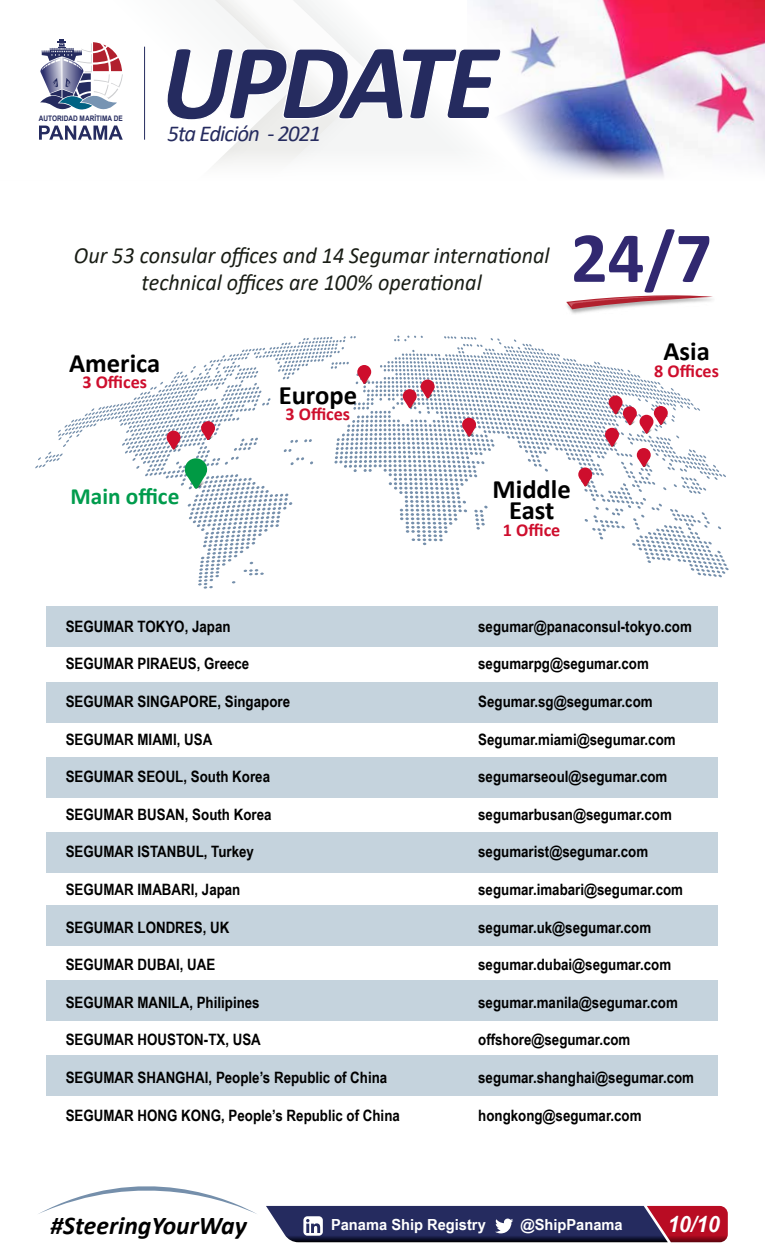
<style>
.page{position:relative;width:765px;height:1260px;background:#fff}
.page>*{position:absolute;margin:0;border:0;box-sizing:border-box;transform-origin:0 0}
.t1{font:700 72.5px "Calibri";color:#312870}
.t2{font:700 26.62px/21.8px "Calibri";color:#000;text-align:center}
.t3{font:italic 700 25.62px "Calibri";color:#000}
.t4{font:700 23.25px "Calibri";color:#009c4d}
.t5{font:italic 23.12px/26.4px "Calibri";color:#191d15;text-align:center;scale:.96 1}
.t6{font:italic 22.75px "Calibri";letter-spacing:-.04em;color:#252b5f}
.t7{font:italic 700 22.5px "Arial";color:#fff;scale:.92 1}
.t8{font:700 18.12px "Calibri";color:#ce0e2d}
.t9{font:700 15.62px "Arial Narrow";color:#000;scale:1.04 1}
.t10{font:700 15.25px "Arial Narrow";color:#fff;scale:1.17 1}
.t11{font:700 7.62px "Arial";color:#252b5f;scale:.86 1}
</style>
<div class="page">
<svg style="left:38px;top:1186px;width:219px;height:28px"></svg>
<svg style="left:266px;top:1206px;width:462px;height:36px;background:#432f58"></svg>
<img style="left:656px;top:0;width:109px;height:149px">
<svg style="left:401px;top:0;width:255px;height:149px"></svg>
<svg style="left:326px;top:0;width:47px;height:149px"></svg>
<svg style="left:39px;top:0;width:258px;height:149px"></svg>
<svg style="left:205px;top:149px;width:560px;height:29px"></svg>
<hr style="left:144px;top:47px;width:1px;height:93px;background:#252b5f">
<svg style="left:166px;top:48px;width:335px;height:72px"></svg>
<svg style="left:39px;top:39px;width:84px;height:71px"></svg>
<svg style="left:39px;top:126px;width:84px;height:14px"></svg>
<img style="left:569px;top:309px;width:41px;height:5px">
<svg style="left:566px;top:295px;width:147px;height:14px"></svg>
<svg style="left:35px;top:336px;width:694px;height:253px"></svg>
<svg style="left:167px;top:431px;width:14px;height:19px"></svg>
<svg style="left:201px;top:421px;width:14px;height:19px"></svg>
<svg style="left:357px;top:365px;width:14px;height:19px"></svg>
<svg style="left:403px;top:380px;width:32px;height:28px"></svg>
<svg style="left:462px;top:418px;width:14px;height:19px"></svg>
<svg style="left:578px;top:468px;width:14px;height:19px"></svg>
<svg style="left:605px;top:395px;width:63px;height:72px"></svg>
<svg style="left:185px;top:458px;width:22px;height:31px"></svg>
<div style="left:46px;top:607px;width:671px;height:40px;background:#c5d3dd"></div>
<div style="left:46px;top:682px;width:671px;height:41px;background:#c5d3dd"></div>
<div style="left:46px;top:757px;width:671px;height:41px;background:#c5d3dd"></div>
<div style="left:46px;top:832px;width:671px;height:41px;background:#c5d3dd"></div>
<div style="left:46px;top:905px;width:671px;height:41px;background:#c5d3dd"></div>
<div style="left:46px;top:981px;width:671px;height:40px;background:#c5d3dd"></div>
<div style="left:46px;top:1055px;width:671px;height:41px;background:#c5d3dd"></div>
<p class="t11" style="left:39px;top:113px;width:99px">AUTORIDAD MARÍTIMA DE</p>
<h3 class="t6" style="left:168px;top:117px;width:155px">5ta Edición - 2021</h3>
<h3 class="t5" style="left:74px;top:242px;width:497px">Our 53 consular offices and 14 Segumar international technical offices are 100% operational</h3>
<h2 class="t2" style="left:69px;top:352px;width:93px">America</h2>
<p class="t8" style="left:82px;top:370px;width:66px">3 Offices</p>
<h2 class="t2" style="left:279px;top:383px;width:80px">Europe</h2>
<p class="t8" style="left:286px;top:401px;width:66px">3 Offices</p>
<h1 class="t1" style="left:571px;top:207px;width:143px">24/7</h1>
<h2 class="t2" style="left:663px;top:340px;width:48px">Asia</h2>
<p class="t8" style="left:654px;top:358px;width:66px">8 Offices</p>
<h3 class="t4" style="left:70px;top:480px;width:110px">Main office</h3>
<h2 class="t2" style="left:493px;top:477px;width:80px">Middle<br>East</h2>
<p class="t8" style="left:503px;top:517px;width:59px">1 Office</p>
<p class="t9" style="left:66px;top:615px;width:160px">SEGUMAR TOKYO, Japan</p>
<p class="t9" style="left:478px;top:615px;width:207px">segumar@panaconsul-tokyo.com</p>
<p class="t9" style="left:66px;top:652px;width:178px">SEGUMAR PIRAEUS, Greece</p>
<p class="t9" style="left:478px;top:652px;width:166px">segumarpg@segumar.com</p>
<p class="t9" style="left:66px;top:690px;width:217px">SEGUMAR SINGAPORE, Singapore</p>
<p class="t9" style="left:478px;top:690px;width:169px">Segumar.sg@segumar.com</p>
<p class="t9" style="left:66px;top:727px;width:142px">SEGUMAR MIAMI, USA</p>
<p class="t9" style="left:478px;top:727px;width:191px">Segumar.miami@segumar.com</p>
<p class="t9" style="left:66px;top:765px;width:198px">SEGUMAR SEOUL, South Korea</p>
<p class="t9" style="left:478px;top:765px;width:183px">segumarseoul@segumar.com</p>
<p class="t9" style="left:66px;top:802px;width:199px">SEGUMAR BUSAN, South Korea</p>
<p class="t9" style="left:478px;top:802px;width:188px">segumarbusan@segumar.com</p>
<p class="t9" style="left:66px;top:840px;width:183px">SEGUMAR ISTANBUL, Turkey</p>
<p class="t9" style="left:478px;top:840px;width:165px">segumarist@segumar.com</p>
<p class="t9" style="left:66px;top:878px;width:170px">SEGUMAR IMABARI, Japan</p>
<p class="t9" style="left:478px;top:878px;width:198px">segumar.imabari@segumar.com</p>
<p class="t9" style="left:66px;top:915px;width:159px">SEGUMAR LONDRES, UK</p>
<p class="t9" style="left:478px;top:915px;width:168px">segumar.uk@segumar.com</p>
<p class="t9" style="left:66px;top:953px;width:145px">SEGUMAR DUBAI, UAE</p>
<p class="t9" style="left:478px;top:953px;width:187px">segumar.dubai@segumar.com</p>
<p class="t9" style="left:66px;top:990px;width:188px">SEGUMAR MANILA, Philipines</p>
<p class="t9" style="left:478px;top:990px;width:193px">segumar.manila@segumar.com</p>
<p class="t9" style="left:66px;top:1028px;width:189px">SEGUMAR HOUSTON-TX, USA</p>
<p class="t9" style="left:478px;top:1028px;width:148px">offshore@segumar.com</p>
<p class="t9" style="left:66px;top:1066px;width:311px">SEGUMAR SHANGHAI, People’s Republic of China</p>
<p class="t9" style="left:478px;top:1066px;width:209px">segumar.shanghai@segumar.com</p>
<p class="t9" style="left:66px;top:1103px;width:323px">SEGUMAR HONG KONG, People’s Republic of China</p>
<p class="t9" style="left:478px;top:1103px;width:159px">hongkong@segumar.com</p>
<h3 class="t3" style="left:50px;top:1208px;width:198px">#SteeringYourWay</h3>
<p class="t10" style="left:331px;top:1213px;width:134px">Panama Ship Registry</p>
<p class="t10" style="left:520px;top:1213px;width:89px">@ShipPanama</p>
<h3 class="t7" style="left:668px;top:1209px;width:58px">10/10</h3>
</div>
